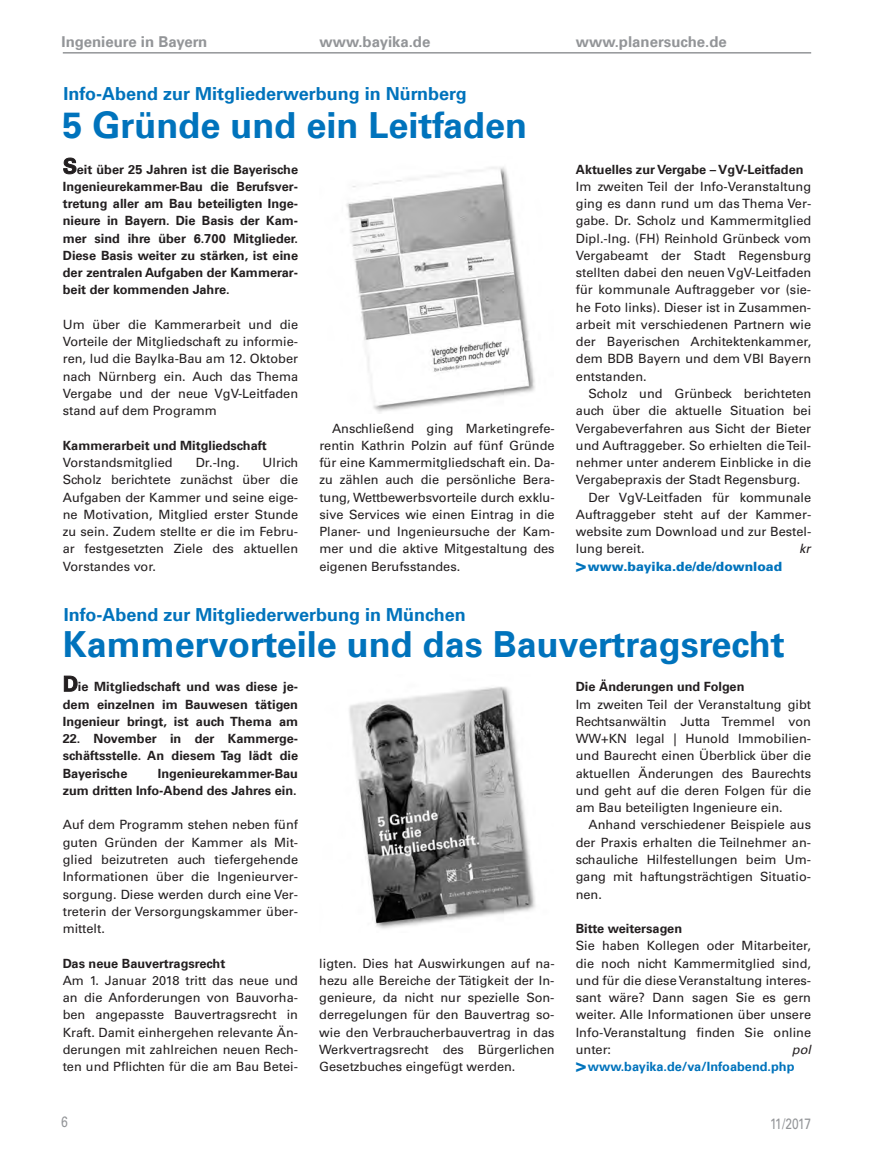
<style>
.page{position:relative;width:871px;height:1175px;background:#fff}
.page>*{position:absolute;margin:0;border:0;box-sizing:border-box;transform-origin:0 0}
.t1{font:700 36px "Univers";color:#0073bc}
.t2{font:700 18px "Univers";color:#0073bc}
.t3{font:700 15px "Univers";color:#939598}
.t4{font:15px "Univers";letter-spacing:-.035em;color:#939598;scale:.8 1}
.t5{font:12.75px/17.2px "Univers";color:#231f20;text-align:justify}
.t6{font:700 12.75px/17.2px "Univers";color:#231f20;text-align:justify}
.t7{font:700 12.75px "Univers";color:#0073bc}
.t8{font:900 12.75px "Univers";color:#0073bc}
.t9{font:italic 12.75px "Univers";color:#231f20}
.s1{font-size:21px}
</style>
<div class="page">
<hr style="left:63px;top:52px;width:748px;height:2px;background:#939598">
<img style="left:349px;top:687px;width:187px;height:242px">
<img style="left:346px;top:167px;width:189px;height:246px">
<p class="t3" style="left:62px;top:33px;width:147px">Ingenieure in Bayern</p>
<p class="t3" style="left:320px;top:33px;width:112px">www.bayika.de</p>
<p class="t3" style="left:576px;top:33px;width:153px">www.planersuche.de</p>
<h2 class="t2" style="left:64px;top:83px;width:405px">Info-Abend zur Mitgliederwerbung in Nürnberg</h2>
<h1 class="t1" style="left:62px;top:104px;width:466px">5 Gründe und ein Leitfaden</h1>
<p class="t6" style="left:63px;top:161px;width:237px"><span class="s1">S</span>eit über 25 Jahren ist die Bayerische Ingenieurekammer-Bau die Berufsver&shy;tretung aller am Bau beteiligten Inge&shy;nieure in Bayern. Die Basis der Kam&shy;mer sind ihre über 6.700 Mitglieder.<br>Diese Basis weiter zu stärken, ist eine der zentralen Aufgaben der Kammerar&shy;beit der kommenden Jahre.</p>
<p class="t5" style="left:63px;top:317px;width:237px">Um über die Kammerarbeit und die Vorteile der Mitgliedschaft zu informie&shy;ren, lud die BayIka-Bau am 12. Oktober nach Nürnberg ein. Auch das Thema Vergabe und der neue VgV-Leitfaden stand auf dem Programm</p>
<p class="t6" style="left:63px;top:437px;width:205px">Kammerarbeit und Mitgliedschaft</p>
<p class="t5" style="left:63px;top:455px;width:111px">Vorstandsmitglied</p>
<p class="t5" style="left:196px;top:455px;width:45px">Dr.-Ing.</p>
<p class="t5" style="left:319px;top:420px;width:237px;text-indent:13px">Anschließend ging Marketingrefe&shy;rentin Kathrin Polzin auf fünf Gründe für eine Kammermitgliedschaft ein. Da&shy;zu zählen auch die persönliche Bera&shy;tung, Wettbewerbsvorteile durch exklu&shy;sive Services wie einen Eintrag in die Planer- und Ingenieursuche der Kam&shy;mer und die aktive Mitgestaltung des eigenen Berufsstandes.</p>
<p class="t5" style="left:63px;top:455px;width:237px;text-indent:200px">Ulrich Scholz berichtete zunächst über die Aufgaben der Kammer und seine eige&shy;ne Motivation, Mitglied erster Stunde zu sein. Zudem stellte er die im Febru&shy;ar festgesetzten Ziele des aktuellen Vorstandes vor.</p>
<p class="t6" style="left:576px;top:161px;width:229px">Aktuelles zur Vergabe – VgV-Leitfaden</p>
<p class="t5" style="left:576px;top:179px;width:237px">Im zweiten Teil der Info-Veranstaltung ging es dann rund um das Thema Ver&shy;gabe. Dr. Scholz und Kammermitglied Dipl.-Ing. (FH) Reinhold Grünbeck vom Vergabeamt der Stadt Regensburg stellten dabei den neuen VgV-Leitfaden für kommunale Auftraggeber vor (sie&shy;he Foto links). Dieser ist in Zusammen&shy;arbeit mit verschiedenen Partnern wie der Bayerischen Architektenkammer, dem BDB Bayern und dem VBI Bayern entstanden.</p>
<p class="t5" style="left:589px;top:386px;width:224px">Scholz und Grünbeck berichteten</p>
<p class="t5" style="left:576px;top:403px;width:237px">auch über die aktuelle Situation bei</p>
<p class="t5" style="left:576px;top:420px;width:237px">Vergabeverfahren aus Sicht der Bieter</p>
<p class="t5" style="left:576px;top:438px;width:237px">und Auftraggeber. So erhielten die Teil-</p>
<p class="t5" style="left:576px;top:455px;width:237px">nehmer unter anderem Einblicke in die</p>
<p class="t5" style="left:576px;top:472px;width:226px">Vergabepraxis der Stadt Regensburg.</p>
<p class="t5" style="left:589px;top:489px;width:224px">Der VgV-Leitfaden für kommunale</p>
<p class="t5" style="left:576px;top:507px;width:237px">Auftraggeber steht auf der Kammer-</p>
<p class="t5" style="left:576px;top:524px;width:237px">website zum Download und zur Bestel-</p>
<p class="t5" style="left:576px;top:541px;width:70px">lung bereit.</p>
<p class="t9" style="left:799px;top:544px;width:13px">kr</p>
<p class="t8" style="left:588px;top:561px;width:196px">www.bayika.de/de/download</p>
<h2 class="t2" style="left:576px;top:555px;width:12px">&gt;</h2>
<h2 class="t2" style="left:64px;top:604px;width:403px">Info-Abend zur Mitgliederwerbung in München</h2>
<h1 class="t1" style="left:63px;top:623px;width:724px">Kammervorteile und das Bauvertragsrecht</h1>
<p class="t6" style="left:63px;top:678px;width:237px"><span class="s1">D</span>ie Mitgliedschaft und was diese je&shy;dem einzelnen im Bauwesen tätigen Ingenieur bringt, ist auch Thema am</p>
<p class="t6" style="left:63px;top:730px;width:237px">22. November in der Kammerge&shy;schäftsstelle. An diesem Tag lädt die Bayerische</p>
<p class="t6" style="left:576px;top:678px;width:170px">Die Änderungen und Folgen</p>
<p class="t5" style="left:576px;top:696px;width:237px">Im zweiten Teil der Veranstaltung gibt Rechtsanwältin Jutta Tremmel von WW+KN legal | Hunold Immobilien&shy;und Baurecht einen Überblick über die aktuellen Änderungen des Baurechts und geht auf die deren Folgen für die am Bau beteiligten Ingenieure ein.</p>
<p class="t5" style="left:576px;top:817px;width:237px;text-indent:13px">Anhand verschiedener Beispiele aus der Praxis erhalten die Teilnehmer an&shy;schauliche Hilfestellungen beim Um&shy;gang mit haftungsträchtigen Situatio&shy;nen.</p>
<p class="t6" style="left:576px;top:920px;width:108px">Bitte weitersagen</p>
<p class="t5" style="left:576px;top:938px;width:237px">Sie haben Kollegen oder Mitarbeiter, die noch nicht Kammermitglied sind, und für die diese Veranstaltung interes&shy;sant wäre? Dann sagen Sie es gern weiter. Alle Informationen über unsere Info-Veranstaltung finden Sie online unter:</p>
<p class="t6" style="left:63px;top:764px;width:237px;text-align:right">Ingenieurekammer-Bau<br>zum dritten Info-Abend des Jahres ein.</p>
<p class="t5" style="left:63px;top:817px;width:237px">Auf dem Programm stehen neben fünf guten Gründen der Kammer als Mit&shy;glied beizutreten auch tiefergehende Informationen über die Ingenieurver&shy;sorgung. Diese werden durch eine Ver&shy;treterin der Versorgungskammer über&shy;mittelt.</p>
<p class="t6" style="left:63px;top:954px;width:164px">Das neue Bauvertragsrecht</p>
<p class="t5" style="left:63px;top:972px;width:237px">Am 1. Januar 2018 tritt das neue und an die Anforderungen von Bauvorha&shy;ben angepasste Bauvertragsrecht in Kraft. Damit einhergehen relevante Än&shy;derungen mit zahlreichen neuen Rech&shy;ten und Pflichten für die am Bau Betei-</p>
<p class="t5" style="left:319px;top:955px;width:237px">ligten. Dies hat Auswirkungen auf na&shy;hezu alle Bereiche der Tätigkeit der In&shy;genieure, da nicht nur spezielle Son&shy;derregelungen für den Bauvertrag so&shy;wie den Verbraucherbauvertrag in das Werkvertragsrecht des Bürgerlichen Gesetzbuches eingefügt werden.</p>
<p class="t9" style="left:792px;top:1044px;width:21px">pol</p>
<p class="t7" style="left:588px;top:1059px;width:208px">www.bayika.de/va/Infoabend.php</p>
<h2 class="t2" style="left:576px;top:1054px;width:12px">&gt;</h2>
<p class="t4" style="left:61px;top:1116px;width:10px">6</p>
<p class="t4" style="left:770px;top:1118px;width:53px">11/2017</p>
</div>
